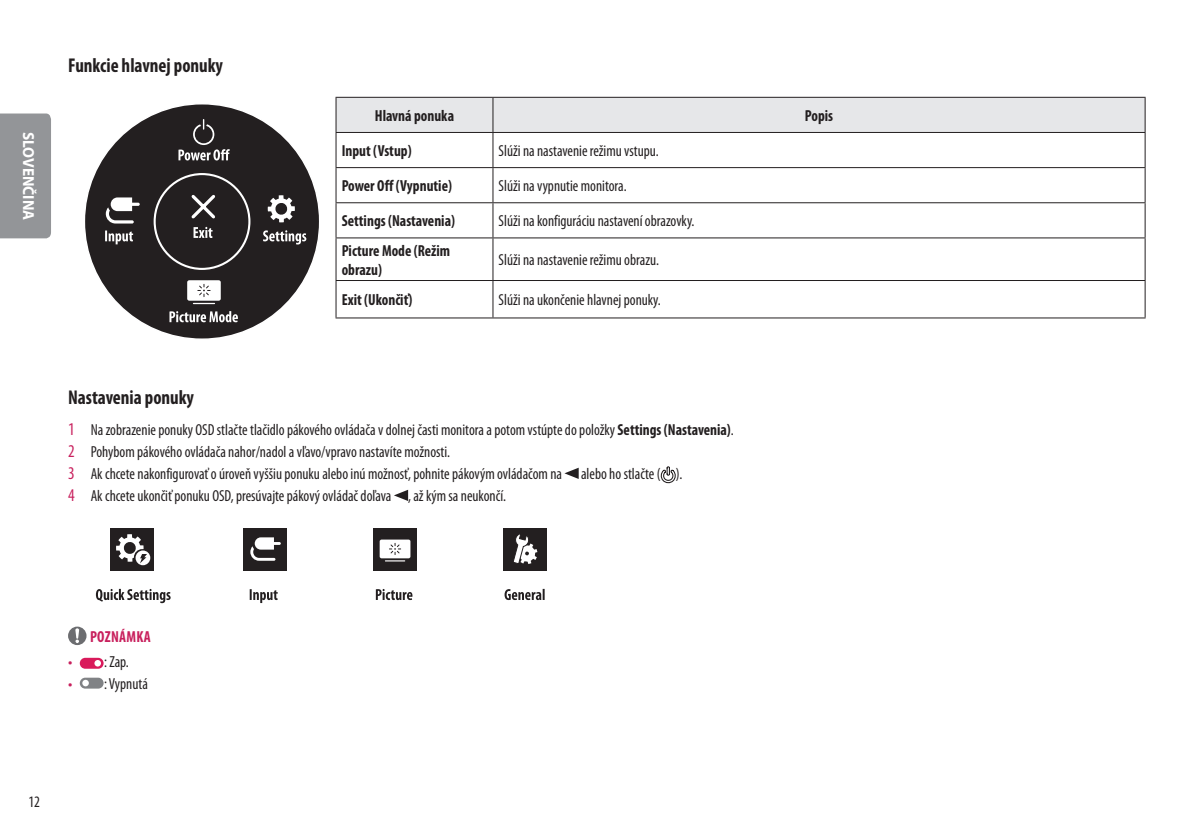
<style>
.page{position:relative;width:1191px;height:840px;background:#fff}
.page>*{position:absolute;margin:0;border:0;box-sizing:border-box;transform-origin:0 0}
.Title3{font:700 condensed 20px "Myriad Pro";color:#231f20;scale:.95 1}
.Body{font:condensed 16px "Myriad Pro";color:#231f20;scale:.95 1}
.Body_Bold{font:700 condensed 16px/19.2px "Myriad Pro";color:#231f20;scale:.95 1}
.Body_Bold_Center{font:700 condensed 16px "Myriad Pro";color:#231f20;scale:.95 1}
.t1{font:700 16px "Myriad Pro";color:#fff;scale:.95 1}
.Warning{font:700 condensed 16px "Myriad Pro";letter-spacing:.02em;color:#c8205d;scale:.95 1}
.s1{font-size:18px;color:#c8205d}
.s2{font-weight:700}
.s3{font-family:"LG Smart";font-stretch:normal;color:#c8205d}
</style>
<div class="page">
<div style="left:0;top:113px;width:51px;height:125px;background:#939598"></div>
<div style="left:336px;top:98px;width:808px;height:34px;background:#e6e7e9"></div>
<hr style="left:335px;top:97px;width:158px;height:1px;background:#231f20">
<hr style="left:335px;top:98px;width:1px;height:34px;background:#231f20">
<hr style="left:493px;top:97px;width:652px;height:1px;background:#231f20">
<hr style="left:492px;top:98px;width:1px;height:34px;background:#231f20">
<hr style="left:1144px;top:98px;width:1px;height:34px;background:#231f20">
<hr style="left:335px;top:132px;width:158px;height:1px;background:#231f20">
<hr style="left:335px;top:133px;width:1px;height:34px;background:#231f20">
<hr style="left:493px;top:132px;width:652px;height:1px;background:#231f20">
<hr style="left:492px;top:133px;width:1px;height:34px;background:#231f20">
<hr style="left:1144px;top:133px;width:1px;height:34px;background:#231f20">
<hr style="left:335px;top:167px;width:158px;height:1px;background:#231f20">
<hr style="left:335px;top:168px;width:1px;height:34px;background:#231f20">
<hr style="left:493px;top:167px;width:652px;height:1px;background:#231f20">
<hr style="left:492px;top:168px;width:1px;height:34px;background:#231f20">
<hr style="left:1144px;top:168px;width:1px;height:34px;background:#231f20">
<hr style="left:335px;top:202px;width:158px;height:1px;background:#231f20">
<hr style="left:335px;top:203px;width:1px;height:34px;background:#231f20">
<hr style="left:493px;top:202px;width:652px;height:1px;background:#231f20">
<hr style="left:492px;top:203px;width:1px;height:34px;background:#231f20">
<hr style="left:1144px;top:203px;width:1px;height:34px;background:#231f20">
<hr style="left:335px;top:237px;width:158px;height:1px;background:#231f20">
<hr style="left:335px;top:238px;width:1px;height:42px;background:#231f20">
<hr style="left:493px;top:237px;width:652px;height:1px;background:#231f20">
<hr style="left:492px;top:238px;width:1px;height:42px;background:#231f20">
<hr style="left:1144px;top:238px;width:1px;height:42px;background:#231f20">
<hr style="left:335px;top:280px;width:158px;height:1px;background:#231f20">
<hr style="left:335px;top:281px;width:1px;height:36px;background:#231f20">
<hr style="left:493px;top:280px;width:652px;height:1px;background:#231f20">
<hr style="left:492px;top:281px;width:1px;height:36px;background:#231f20">
<hr style="left:1144px;top:281px;width:1px;height:36px;background:#231f20">
<hr style="left:335px;top:317px;width:158px;height:1px;background:#231f20">
<hr style="left:493px;top:317px;width:652px;height:1px;background:#231f20">
<div style="left:84px;top:104px;width:236px;height:235px;background:#231f20;border-radius:50%"></div>
<div style="left:154px;top:173px;width:96px;height:97px;border:2px solid #fff;border-radius:50%"></div>
<svg style="left:193px;top:124px;width:21px;height:21px"></svg>
<div style="left:195px;top:125px;width:18px;height:18px;background:#231f20;border-radius:50%"></div>
<svg style="left:106px;top:197px;width:34px;height:26px"></svg>
<svg style="left:191px;top:194px;width:25px;height:25px"></svg>
<svg style="left:268px;top:195px;width:27px;height:27px"></svg>
<div style="left:187px;top:280px;width:34px;height:20px;background:#fff;border-radius:2px"></div>
<svg style="left:193px;top:303px;width:21px;height:1px"></svg>
<svg style="left:198px;top:284px;width:12px;height:12px"></svg>
<svg style="left:195px;top:119px;width:17px;height:12px"></svg>
<svg style="left:178px;top:149px;width:52px;height:11px"></svg>
<svg style="left:105px;top:230px;width:28px;height:14px"></svg>
<svg style="left:263px;top:230px;width:43px;height:14px"></svg>
<svg style="left:169px;top:311px;width:69px;height:11px"></svg>
<svg style="left:193px;top:227px;width:19px;height:11px"></svg>
<svg style="left:564px;top:468px;width:14px;height:10px"></svg>
<svg style="left:660px;top:466px;width:16px;height:17px"></svg>
<svg style="left:394px;top:489px;width:14px;height:11px"></svg>
<div style="left:110px;top:527px;width:44px;height:43px;background:#231f20"></div>
<div style="left:136px;top:550px;width:14px;height:15px;background:#fff;border-radius:50%"></div>
<svg style="left:116px;top:534px;width:31px;height:29px"></svg>
<div style="left:243px;top:527px;width:43px;height:43px;background:#231f20"></div>
<svg style="left:250px;top:537px;width:31px;height:23px"></svg>
<div style="left:373px;top:527px;width:44px;height:43px;background:#231f20"></div>
<div style="left:380px;top:539px;width:30px;height:19px;background:#fff;border-radius:2px"></div>
<svg style="left:385px;top:560px;width:20px;height:1px"></svg>
<svg style="left:389px;top:543px;width:12px;height:11px"></svg>
<div style="left:503px;top:527px;width:44px;height:43px;background:#231f20"></div>
<svg style="left:513px;top:534px;width:24px;height:29px"></svg>
<svg style="left:96px;top:588px;width:75px;height:15px"></svg>
<svg style="left:250px;top:589px;width:28px;height:13px"></svg>
<svg style="left:376px;top:589px;width:36px;height:10px"></svg>
<svg style="left:504px;top:588px;width:40px;height:11px"></svg>
<svg style="left:68px;top:626px;width:18px;height:18px"></svg>
<div style="left:80px;top:657px;width:24px;height:11px;background:#d91a5b;border-radius:5px"></div>
<svg style="left:94px;top:659px;width:7px;height:7px"></svg>
<div style="left:80px;top:677px;width:24px;height:11px;background:#808285;border-radius:5px"></div>
<div style="left:82px;top:679px;width:7px;height:7px;background:#fff;border-radius:50%"></div>
<p class="t1" style="left:39px;top:132px;width:94px;rotate:90deg">SLOVENČINA</p>
<p class="Title3" style="left:68px;top:53px;width:165px">Funkcie hlavnej ponuky</p>
<p class="Body_Bold_Center" style="left:375px;top:105px;width:85px">Hlavná ponuka</p>
<p class="Body_Bold_Center" style="left:805px;top:105px;width:31px">Popis</p>
<p class="Body_Bold" style="left:342px;top:141px;width:75px">Input (Vstup)</p>
<p class="Body" style="left:498px;top:141px;width:170px">Slúži na nastavenie režimu vstupu.</p>
<p class="Body_Bold" style="left:342px;top:176px;width:118px">Power Off (Vypnutie)</p>
<p class="Body" style="left:498px;top:176px;width:136px">Slúži na vypnutie monitora.</p>
<p class="Body_Bold" style="left:342px;top:211px;width:121px">Settings (Nastavenia)</p>
<p class="Body" style="left:498px;top:211px;width:208px">Slúži na konfiguráciu nastavení obrazovky.</p>
<p class="Body_Bold" style="left:342px;top:240px;width:116px">Picture Mode (Režim obrazu)</p>
<p class="Body" style="left:498px;top:250px;width:170px">Slúži na nastavenie režimu obrazu.</p>
<p class="Body_Bold" style="left:342px;top:290px;width:76px">Exit (Ukončiť)</p>
<p class="Body" style="left:498px;top:290px;width:172px">Slúži na ukončenie hlavnej ponuky.</p>
<p class="Title3" style="left:68px;top:385px;width:134px">Nastavenia ponuky</p>
<p class="Body" style="left:68px;top:419px;width:702px"><span class="s1">1</span> Na zobrazenie ponuky OSD stlačte tlačidlo pákového ovládača v dolnej časti monitora a potom vstúpte do položky <span class="s2">Settings (Nastavenia)</span>.</p>
<p class="Body" style="left:68px;top:441px;width:404px"><span class="s1">2</span> Pohybom pákového ovládača nahor/nadol a vľavo/vpravo nastavíte možnosti.</p>
<p class="Body" style="left:68px;top:463px;width:648px"><span class="s1">3</span> Ak chcete nakonfigurovať o úroveň vyššiu ponuku alebo inú možnosť, pohnite pákovým ovládačom na alebo ho stlačte ( ).</p>
<p class="Body" style="left:68px;top:486px;width:462px"><span class="s1">4</span> Ak chcete ukončiť ponuku OSD, presúvajte pákový ovládač doľava , až kým sa neukončí.</p>
<p class="Warning" style="left:90px;top:626px;width:66px">POZNÁMKA</p>
<p class="Body" style="left:68px;top:651px;width:65px"><span class="s3">•</span> : Zap.</p>
<p class="Body" style="left:68px;top:673px;width:86px"><span class="s3">•</span> : Vypnutá</p>
<p class="Body" style="left:28px;top:791px;width:14px">12</p>
</div>
